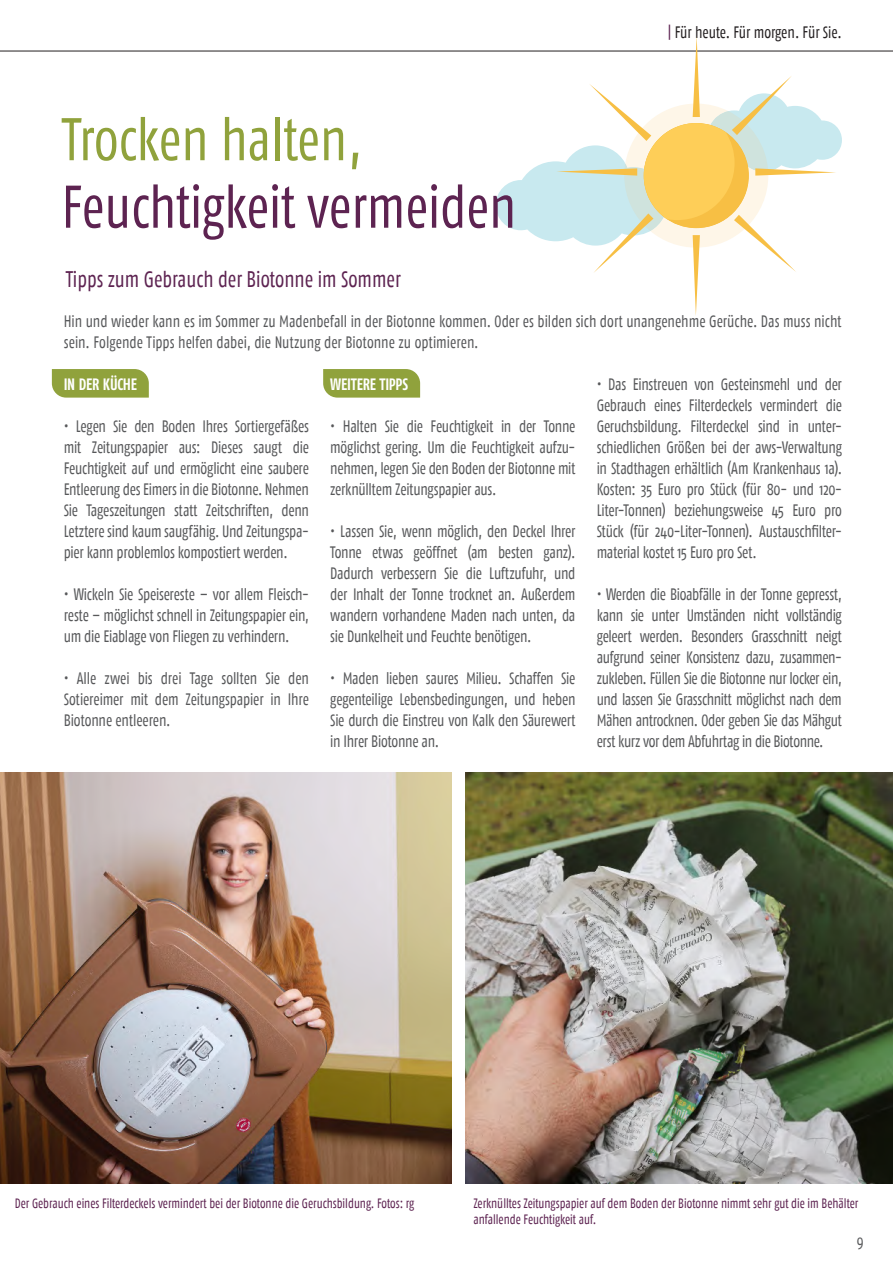
<style>
.page{position:relative;width:893px;height:1263px;background:#fff}
.page>*{position:absolute;margin:0;border:0;box-sizing:border-box;transform-origin:0 0}
.t1{font:60.15px "Fago Co";letter-spacing:-.005em;color:#5d2351;scale:.9 1}
.t2{font:60.15px "Fago Co";letter-spacing:-.01em;color:#90a23c;scale:.9 1}
.t3{font:22.5px "Fago Co";color:#5d2351;scale:.9 1}
.t4{font:16.5px/21px "Fago Co";letter-spacing:-.01em;color:#57585a;text-align:justify;scale:.9 1}
.t5{font:16.5px "Fago Co";color:#231f20;scale:.9 1}
.t6{font:700 16.5px "Fago Co";letter-spacing:-.015em;color:#fff;scale:.9 1}
.t7{font:13.5px/16.5px "Fago Co";color:#5d2351;scale:.9 1}
.s1{color:#5d2351}
</style>
<div class="page">
<img style="left:0;top:772px;width:452px;height:411px">
<img style="left:466px;top:772px;width:427px;height:411px">
<hr style="left:0;top:51px;width:893px;height:1px;background:#231f20">
<svg style="left:52px;top:369px;width:97px;height:29px;background:#95a645"></svg>
<svg style="left:323px;top:369px;width:97px;height:29px;background:#95a645"></svg>
<svg style="left:496px;top:37px;width:346px;height:278px"></svg>
<h1 class="t2" style="left:62px;top:105px;width:335px">Trocken halten,</h1>
<h1 class="t1" style="left:62px;top:173px;width:507px">Feuchtigkeit vermeiden</h1>
<h2 class="t3" style="left:66px;top:266px;width:374px">Tipps zum Gebrauch der Biotonne im Sommer</h2>
<p class="t5" style="left:668px;top:23px;width:195px"><span class="s1">|</span> Für heute. Für morgen. Für Sie.</p>
<p class="t4" style="left:64px;top:311px;width:866px">Hin und wieder kann es im Sommer zu Madenbefall in der Biotonne kommen. Oder es bilden sich dort unangenehme Gerüche. Das muss nicht sein. Folgende Tipps helfen dabei, die Nutzung der Biotonne zu optimieren.</p>
<p class="t6" style="left:64px;top:375px;width:83px">IN DER KÜCHE</p>
<p class="t4" style="left:64px;top:416px;width:274px">• Legen Sie den Boden Ihres Sortiergefäßes mit Zeitungspapier aus: Dieses saugt die Feuchtigkeit auf und ermöglicht eine saubere Entleerung des Eimers in die Biotonne. Nehmen Sie Tageszeitungen statt Zeitschriften, denn Letztere sind kaum saugfähig. Und Zeitungspa&shy;pier kann problemlos kompostiert werden.</p>
<p class="t4" style="left:64px;top:584px;width:274px">• Wickeln Sie Speisereste – vor allem Fleisch&shy;reste – möglichst schnell in Zeitungspapier ein, um die Eiablage von Fliegen zu verhindern.</p>
<p class="t4" style="left:64px;top:668px;width:274px">• Alle zwei bis drei Tage sollten Sie den Sotiereimer mit dem Zeitungspapier in Ihre Biotonne entleeren.</p>
<p class="t6" style="left:330px;top:375px;width:88px">WEITERE TIPPS</p>
<p class="t4" style="left:330px;top:416px;width:274px">• Halten Sie die Feuchtigkeit in der Tonne möglichst gering. Um die Feuchtigkeit aufzu&shy;nehmen, legen Sie den Boden der Biotonne mit zerknülltem Zeitungspapier aus.</p>
<p class="t4" style="left:330px;top:521px;width:274px">• Lassen Sie, wenn möglich, den Deckel Ihrer Tonne etwas geöffnet (am besten ganz).<br>Dadurch verbessern Sie die Luftzufuhr, und der Inhalt der Tonne trocknet an. Außerdem wandern vorhandene Maden nach unten, da sie Dunkelheit und Feuchte benötigen.</p>
<p class="t4" style="left:330px;top:668px;width:274px">• Maden lieben saures Milieu. Schaffen Sie gegenteilige Lebensbedingungen, und heben Sie durch die Einstreu von Kalk den Säurewert in Ihrer Biotonne an.</p>
<p class="t4" style="left:597px;top:374px;width:274px">• Das Einstreuen von Gesteinsmehl und der Gebrauch eines Filterdeckels vermindert die Geruchsbildung. Filterdeckel sind in unter&shy;schiedlichen Größen bei der aws-Verwaltung in Stadthagen erhältlich (Am Krankenhaus 1a).<br>Kosten: 35 Euro pro Stück (für 80- und 120- Liter-Tonnen) beziehungsweise 45 Euro pro Stück (für 240-Liter-Tonnen). Austauschfilter&shy;material kostet 15 Euro pro Set.</p>
<p class="t4" style="left:597px;top:584px;width:274px">• Werden die Bioabfälle in der Tonne gepresst, kann sie unter Umständen nicht vollständig geleert werden. Besonders Grasschnitt neigt aufgrund seiner Konsistenz dazu, zusammen&shy;zukleben. Füllen Sie die Biotonne nur locker ein, und lassen Sie Grasschnitt möglichst nach dem Mähen antrocknen. Oder geben Sie das Mähgut erst kurz vor dem Abfuhrtag in die Biotonne.</p>
<p class="t7" style="left:15px;top:1195px;width:445px">Der Gebrauch eines Filterdeckels vermindert bei der Biotonne die Geruchsbildung. Fotos: rg</p>
<p class="t7" style="left:473px;top:1195px;width:429px">Zerknülltes Zeitungspapier auf dem Boden der Biotonne nimmt sehr gut die im Behälter anfallende Feuchtigkeit auf.</p>
<p class="t4" style="left:857px;top:1230px;width:9px">9</p>
</div>
